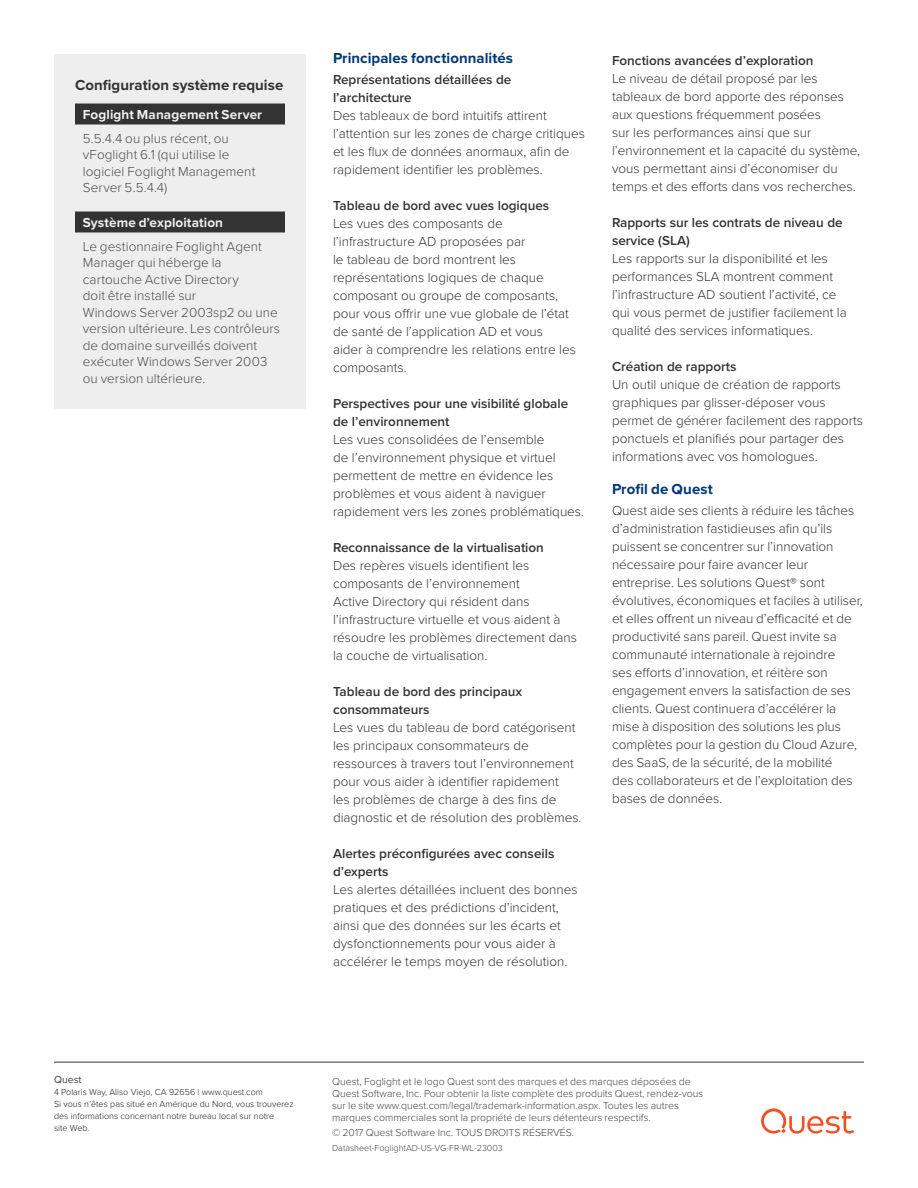
<style>
.page{position:relative;width:918px;height:1188px;background:#fff}
.page>*{position:absolute;margin:0;border:0;box-sizing:border-box;transform-origin:0 0}
.Paragraph_Head{font:700 15px "Proxima Nova";letter-spacing:.005em;color:#003876}
.System_requirements{font:700 15px "Proxima Nova";letter-spacing:.005em;color:#333}
.Body_copy{font:300 13.5px/18px "Proxima Nova";color:#333}
.Paragraph_Head-2{font:300 13.5px/18px "Proxima Nova";color:#333}
.Paragraph_Subhead{font:600 13.5px/18px "Proxima Nova";color:#333}
.System_requirements-2{font:300 13.5px/16.5px "Proxima Nova";letter-spacing:.005em;color:#4b4c4d}
.System_requirements-3{font:700 13.5px "Proxima Nova";letter-spacing:.01em;color:#eee}
.LAST_PAGE_Disclaimer{font:300 10.5px/12px "Proxima Nova";color:#444}
.t1{font:10.5px "Proxima Nova";color:#444}
.t2{font:300 9px/12px "Proxima Nova";color:#231f20}
.t3{font:300 9px "Proxima Nova";color:#444}
</style>
<div class="page">
<hr style="left:54px;top:1062px;width:810px;height:1px;background:#333">
<svg style="left:761px;top:1108px;width:93px;height:26px"></svg>
<div style="left:54px;top:54px;width:252px;height:354px;background:#eee"></div>
<div style="left:75px;top:104px;width:210px;height:20px;background:#333"></div>
<div style="left:75px;top:212px;width:210px;height:20px;background:#333"></div>
<p class="System_requirements" style="left:75px;top:74px;width:210px">Configuration système requise</p>
<p class="System_requirements-3" style="left:83px;top:104px;width:181px">Foglight Management Server</p>
<p class="System_requirements-2" style="left:83px;top:129px;width:174px">5.5.4.4 ou plus récent, ou vFoglight 6.1 (qui utilise le logiciel Foglight Management<br>Server 5.5.4.4)</p>
<p class="System_requirements-3" style="left:83px;top:212px;width:142px">Système d’exploitation</p>
<p class="System_requirements-2" style="left:83px;top:237px;width:199px">Le gestionnaire Foglight Agent<br>Manager qui héberge la cartouche Active Directory<br>doit être installé sur<br>Windows Server 2003sp2 ou une version ultérieure. Les contrôleurs de domaine surveillés doivent exécuter Windows Server 2003 ou version ultérieure.</p>
<p class="Paragraph_Head" style="left:333px;top:47px;width:182px">Principales fonctionnalités</p>
<p class="Paragraph_Subhead" style="left:333px;top:70px;width:180px">Représentations détaillées de l’architecture</p>
<p class="Body_copy" style="left:333px;top:106px;width:253px">Des tableaux de bord intuitifs attirent l’attention sur les zones de charge critiques et les flux de données anormaux, afin de rapidement identifier les problèmes.</p>
<p class="Paragraph_Subhead" style="left:333px;top:196px;width:218px">Tableau de bord avec vues logiques</p>
<p class="Body_copy" style="left:333px;top:214px;width:244px">Les vues des composants de l’infrastructure AD proposées par<br>le tableau de bord montrent les représentations logiques de chaque composant ou groupe de composants, pour vous offrir une vue globale de l’état de santé de l’application AD et vous aider à comprendre les relations entre les composants.</p>
<p class="Paragraph_Subhead" style="left:333px;top:394px;width:237px">Perspectives pour une visibilité globale de l’environnement</p>
<p class="Body_copy" style="left:333px;top:430px;width:253px">Les vues consolidées de l’ensemble<br>de l’environnement physique et virtuel permettent de mettre en évidence les problèmes et vous aident à naviguer rapidement vers les zones problématiques.</p>
<p class="Paragraph_Subhead" style="left:333px;top:538px;width:212px">Reconnaissance de la virtualisation</p>
<p class="Body_copy" style="left:333px;top:556px;width:246px">Des repères visuels identifient les composants de l’environnement<br>Active Directory qui résident dans l’infrastructure virtuelle et vous aident à résoudre les problèmes directement dans la couche de virtualisation.</p>
<p class="Paragraph_Subhead" style="left:333px;top:682px;width:191px">Tableau de bord des principaux consommateurs</p>
<p class="Body_copy" style="left:333px;top:718px;width:250px">Les vues du tableau de bord catégorisent les principaux consommateurs de ressources à travers tout l’environnement pour vous aider à identifier rapidement<br>les problèmes de charge à des fins de diagnostic et de résolution des problèmes.</p>
<p class="Paragraph_Subhead" style="left:333px;top:844px;width:223px">Alertes préconfigurées avec conseils d’experts</p>
<p class="Body_copy" style="left:333px;top:880px;width:246px">Les alertes détaillées incluent des bonnes pratiques et des prédictions d’incident, ainsi que des données sur les écarts et dysfonctionnements pour vous aider à accélérer le temps moyen de résolution.</p>
<p class="Paragraph_Subhead" style="left:612px;top:51px;width:203px">Fonctions avancées d’exploration</p>
<p class="Body_copy" style="left:612px;top:69px;width:250px">Le niveau de détail proposé par les tableaux de bord apporte des réponses aux questions fréquemment posées<br>sur les performances ainsi que sur l’environnement et la capacité du système, vous permettant ainsi d’économiser du temps et des efforts dans vos recherches.</p>
<p class="Paragraph_Subhead" style="left:612px;top:213px;width:232px">Rapports sur les contrats de niveau de service (SLA)</p>
<p class="Body_copy" style="left:612px;top:249px;width:236px">Les rapports sur la disponibilité et les performances SLA montrent comment l’infrastructure AD soutient l’activité, ce qui vous permet de justifier facilement la qualité des services informatiques.</p>
<p class="Paragraph_Subhead" style="left:612px;top:357px;width:126px">Création de rapports</p>
<p class="Body_copy" style="left:612px;top:375px;width:253px">Un outil unique de création de rapports graphiques par glisser-déposer vous permet de générer facilement des rapports ponctuels et planifiés pour partager des informations avec vos homologues.</p>
<p class="Paragraph_Head" style="left:612px;top:477px;width:102px">Profil de Quest</p>
<p class="Paragraph_Head-2" style="left:612px;top:501px;width:252px">Quest aide ses clients à réduire les tâches d’administration fastidieuses afin qu’ils puissent se concentrer sur l’innovation nécessaire pour faire avancer leur entreprise. Les solutions Quest® sont évolutives, économiques et faciles à utiliser, et elles offrent un niveau d’efficacité et de productivité sans pareil. Quest invite sa communauté internationale à rejoindre<br>ses efforts d’innovation, et réitère son engagement envers la satisfaction de ses clients. Quest continuera d’accélérer la mise à disposition des solutions les plus complètes pour la gestion du Cloud Azure, des SaaS, de la sécurité, de la mobilité<br>des collaborateurs et de l’exploitation des bases de données.</p>
<p class="t1" style="left:54px;top:1072px;width:29px">Quest</p>
<p class="t2" style="left:54px;top:1086px;width:241px">4 Polaris Way, Aliso Viejo, CA 92656 | www.quest.com<br>Si vous n’êtes pas situé en Amérique du Nord, vous trouverez des informations concernant notre bureau local sur notre<br>site Web.</p>
<p class="LAST_PAGE_Disclaimer" style="left:332px;top:1076px;width:373px">Quest, Foglight et le logo Quest sont des marques et des marques déposées de Quest Software, Inc. Pour obtenir la liste complète des produits Quest, rendez-vous sur le site www.quest.com/legal/trademark-information.aspx. Toutes les autres marques commerciales sont la propriété de leurs détenteurs respectifs.</p>
<p class="LAST_PAGE_Disclaimer" style="left:332px;top:1127px;width:244px">© 2017 Quest Software Inc. TOUS DROITS RÉSERVÉS.</p>
<p class="t3" style="left:332px;top:1142px;width:172px">Datasheet-FoglightAD-US-VG-FR-WL-23003</p>
</div>
